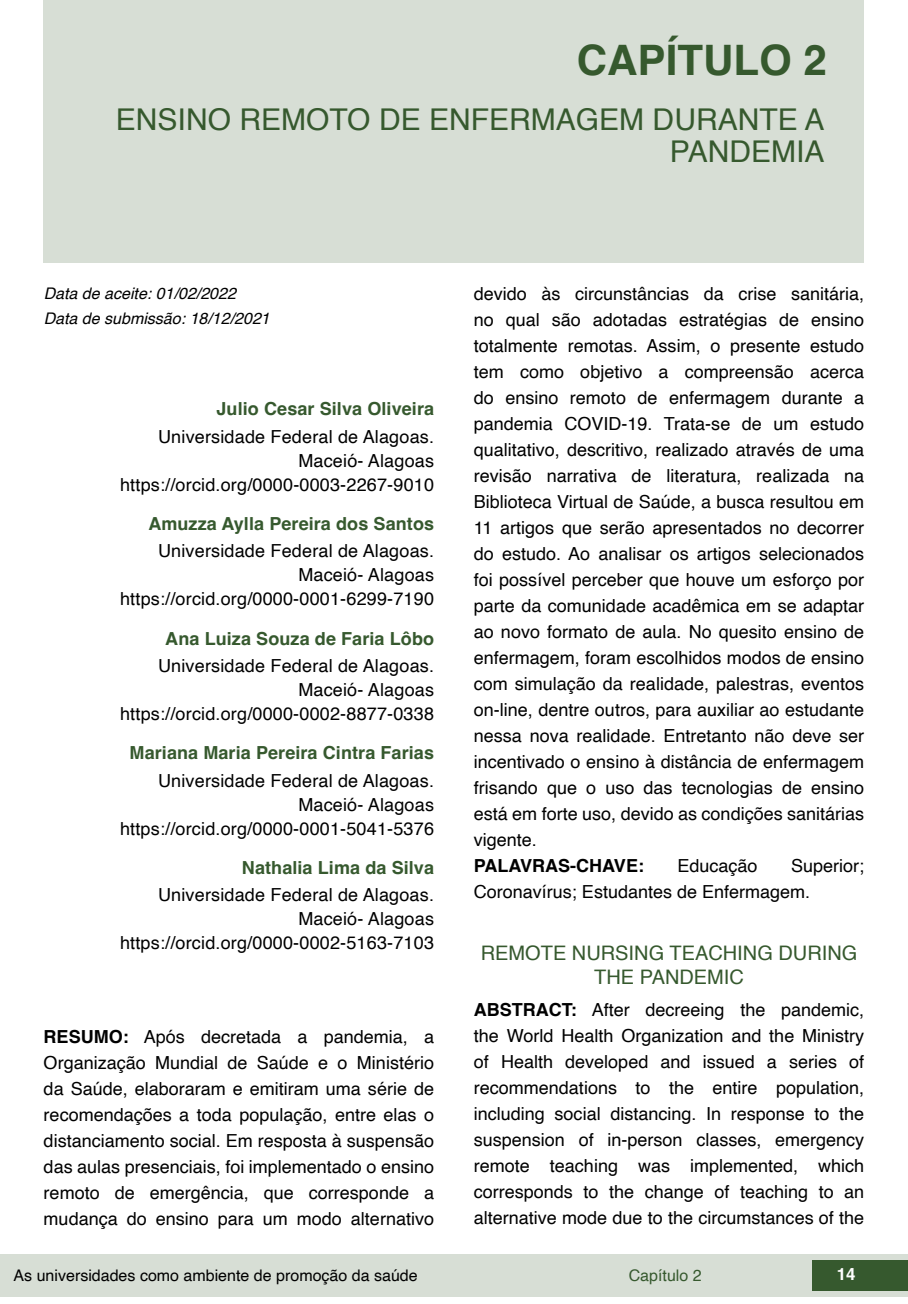
<style>
.page{position:relative;width:908px;height:1304px;background:#fff}
.page>*{position:absolute;margin:0;border:0;box-sizing:border-box;transform-origin:0 0}
.t1{font:700 42px "Helvetica";color:#36592e}
.t2{font:30px/32px "Helvetica";color:#36592e;text-align:right}
.t3{font:20px/24px "Helvetica";color:#36592e;text-align:center}
.t4{font:18px/26px "Helvetica";letter-spacing:.01em;color:#000;text-align:right}
.t5{font:700 18px "Helvetica";letter-spacing:.005em;color:#36592e}
.t6{font:700 18px "Helvetica";color:#000}
.t7{font:700 16.8px "Helvetica";color:#fff}
.t8{font:italic 16px "Helvetica";color:#000}
.t9{font:16px "Helvetica";color:#000}
.t10{font:16px "Helvetica";color:#36592e}
.s1{font-weight:700}
</style>
<div class="page">
<div style="left:0;top:1254px;width:906px;height:43px;background:#d7ded5"></div>
<div style="left:812px;top:1261px;width:95px;height:30px;background:#36592e"></div>
<div style="left:44px;top:0;width:819px;height:263px;background:#d7ded5"></div>
<h1 class="t1" style="left:576px;top:35px;width:251px">CAPÍTULO 2</h1>
<h2 class="t2" style="left:116px;top:104px;width:709px">ENSINO REMOTO DE ENFERMAGEM DURANTE A<br>PANDEMIA</h2>
<p class="t8" style="left:44px;top:280px;width:194px">Data de aceite: 01/02/2022</p>
<p class="t8" style="left:44px;top:306px;width:227px">Data de submissão: 18/12/2021</p>
<p class="t5" style="left:216px;top:398px;width:219px">Julio Cesar Silva Oliveira</p>
<p class="t4" style="left:120px;top:425px;width:315px;line-height:24px">Universidade Federal de Alagoas.<br>Maceió- Alagoas https://orcid.org/0000-0003-2267-9010</p>
<p class="t5" style="left:148px;top:513px;width:287px">Amuzza Aylla Pereira dos Santos</p>
<p class="t4" style="left:120px;top:540px;width:315px;line-height:24px">Universidade Federal de Alagoas.<br>Maceió- Alagoas https://orcid.org/0000-0001-6299-7190</p>
<p class="t5" style="left:165px;top:627px;width:270px">Ana Luiza Souza de Faria Lôbo</p>
<p class="t4" style="left:120px;top:654px;width:315px;line-height:24px">Universidade Federal de Alagoas.<br>Maceió- Alagoas https://orcid.org/0000-0002-8877-0338</p>
<p class="t5" style="left:129px;top:742px;width:306px">Mariana Maria Pereira Cintra Farias</p>
<p class="t4" style="left:120px;top:769px;width:315px;line-height:24px">Universidade Federal de Alagoas.<br>Maceió- Alagoas https://orcid.org/0000-0001-5041-5376</p>
<p class="t5" style="left:242px;top:857px;width:193px">Nathalia Lima da Silva</p>
<p class="t4" style="left:120px;top:884px;width:315px;line-height:24px">Universidade Federal de Alagoas.<br>Maceió- Alagoas https://orcid.org/0000-0002-5163-7103</p>
<p class="t4" style="left:44px;top:1025px;width:392px;text-align:justify"><span class="s1">RESUMO:</span> Após decretada a pandemia, a Organização Mundial de Saúde e o Ministério da Saúde, elaboraram e emitiram uma série de recomendações a toda população, entre elas o distanciamento social. Em resposta à suspensão das aulas presenciais, foi implementado o ensino remoto de emergência, que corresponde a mudança do ensino para um modo alternativo</p>
<p class="t4" style="left:473px;top:281px;width:392px;text-align:justify">devido às circunstâncias da crise sanitária, no qual são adotadas estratégias de ensino totalmente remotas. Assim, o presente estudo tem como objetivo a compreensão acerca do ensino remoto de enfermagem durante a pandemia COVID-19. Trata-se de um estudo qualitativo, descritivo, realizado através de uma revisão narrativa de literatura, realizada na Biblioteca Virtual de Saúde, a busca resultou em 11 artigos que serão apresentados no decorrer do estudo. Ao analisar os artigos selecionados foi possível perceber que houve um esforço por parte da comunidade acadêmica em se adaptar ao novo formato de aula. No quesito ensino de enfermagem, foram escolhidos modos de ensino com simulação da realidade, palestras, eventos on-line, dentre outros, para auxiliar ao estudante nessa nova realidade. Entretanto não deve ser incentivado o ensino à distância de enfermagem frisando que o uso das tecnologias de ensino está em forte uso, devido as condições sanitárias vigente.</p>
<p class="t6" style="left:473px;top:854px;width:172px">PALAVRAS-CHAVE:</p>
<p class="t4" style="left:677px;top:853px;width:82px">Educação</p>
<p class="t4" style="left:473px;top:853px;width:392px;text-align:left;text-indent:317px">Superior;<br>Coronavírus; Estudantes de Enfermagem.</p>
<p class="t3" style="left:480px;top:942px;width:378px">REMOTE NURSING TEACHING DURING<br>THE PANDEMIC</p>
<p class="t4" style="left:473px;top:997px;width:392px;text-align:justify"><span class="s1">ABSTRACT:</span> After decreeing the pandemic, the World Health Organization and the Ministry of Health developed and issued a series of recommendations to the entire population, including social distancing. In response to the suspension of in-person classes, emergency remote teaching was implemented, which corresponds to the change of teaching to an alternative mode due to the circumstances of the</p>
<p class="t9" style="left:14px;top:1263px;width:405px">As universidades como ambiente de promoção da saúde</p>
<p class="t10" style="left:628px;top:1263px;width:74px">Capítulo 2</p>
<p class="t7" style="left:836px;top:1264px;width:20px">14</p>
</div>
